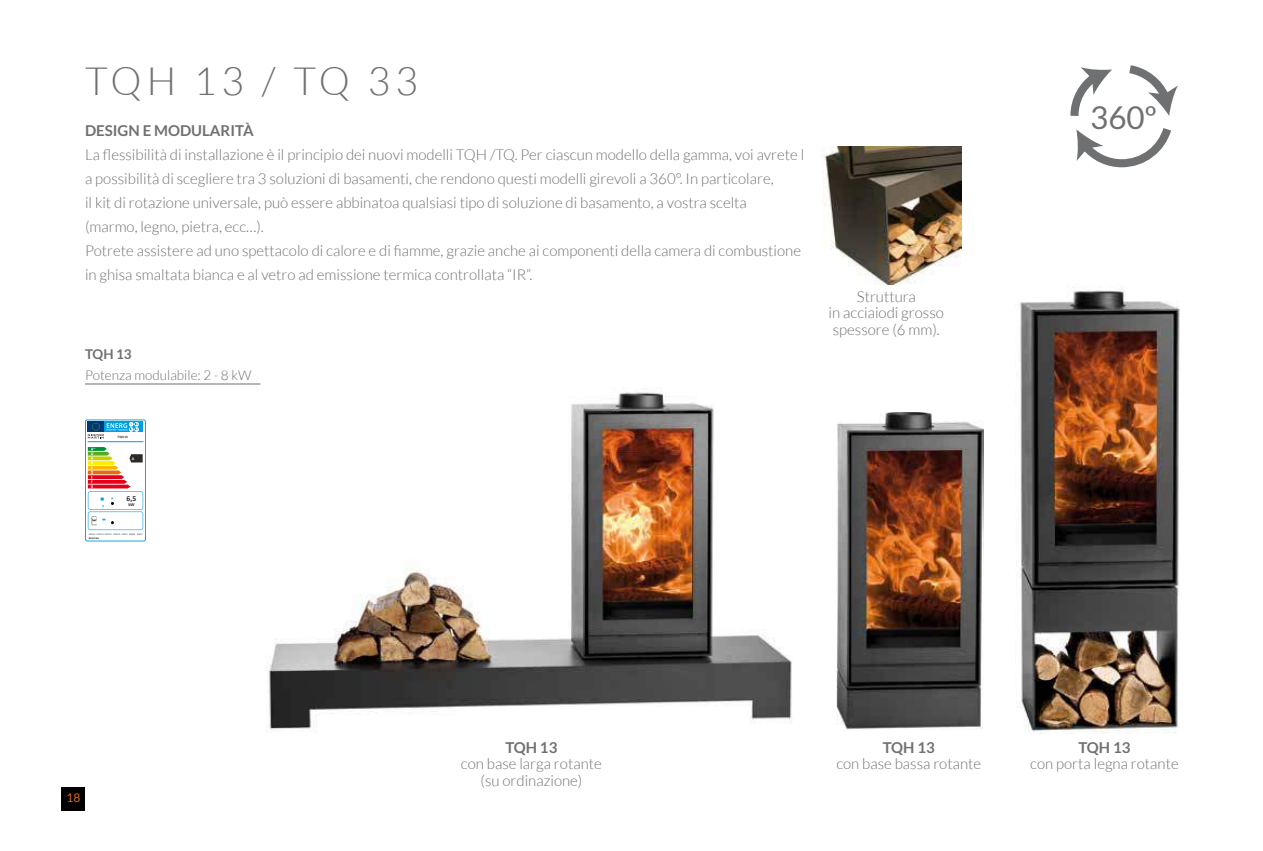
<style>
.page{position:relative;width:1263px;height:851px;background:#fff}
.page>*{position:absolute;margin:0;border:0;box-sizing:border-box;transform-origin:0 0}
.t1{font:300 39px "Lato";letter-spacing:.13em;color:#6f7072}
.t2{font:31.35px "Lato";color:#6f7072}
.t3{font:300 15px/24px "Lato";color:#6f7072;text-align:center}
.t4{font:700 15px "Lato";color:#6f7072}
.t5{font:300 13.5px "Lato";color:#6f7072}
.t6{font:700 13.5px "Lato";color:#6f7072}
.t7{font:12px "Lato";color:#e0690f}
.t8{font:700 7.65px "Calibri";color:#2e2925}
.t9{font:700 4.5px "Calibri";color:#2e2925}
.t10{font:700 4.05px "Calibri";color:#fff}
.t11{font:700 3.45px "Calibri";color:#2e2925}
.t12{font:700 2.25px "Calibri";color:#000}
</style>
<div class="page">
<img style="left:248px;top:383px;width:544px;height:347px">
<img style="left:836px;top:412px;width:147px;height:317px">
<img style="left:1016px;top:286px;width:164px;height:447px">
<hr style="left:85px;top:383px;width:175px;height:1px;background:#6f7072">
<svg style="left:1070px;top:65px;width:108px;height:103px"></svg>
<svg style="left:85px;top:419px;width:61px;height:122px"></svg>
<img style="left:822px;top:147px;width:139px;height:137px">
<div style="left:62px;top:787px;width:23px;height:23px;background:#000"></div>
<h1 class="t1" style="left:85px;top:60px;width:334px">TQH 13 / TQ 33</h1>
<p class="t4" style="left:85px;top:122px;width:170px">DESIGN E MODULARITÀ</p>
<p class="t3" style="left:85px;top:143px;width:721px;text-align:left">La flessibilità di installazione è il principio dei nuovi modelli TQH /TQ. Per ciascun modello della gamma, voi avrete l a possibilità di scegliere tra 3 soluzioni di basamenti, che rendono questi modelli girevoli a 360°. In particolare,<br>il kit di rotazione universale, può essere abbinatoa qualsiasi tipo di soluzione di basamento, a vostra scelta<br>(marmo, legno, pietra, ecc…).<br>Potrete assistere ad uno spettacolo di calore e di fiamme, grazie anche ai componenti della camera di combustione in ghisa smaltata bianca e al vetro ad emissione termica controllata “IR”.</p>
<p class="t6" style="left:85px;top:346px;width:48px">TQH 13</p>
<p class="t5" style="left:85px;top:367px;width:168px">Potenza modulabile: 2 - 8 kW</p>
<p class="t11" style="left:118px;top:434px;width:12px">TQH 13</p>
<p class="t10" style="left:132px;top:455px;width:4px">A</p>
<p class="t12" style="left:89px;top:537px;width:12px">2015/1186</p>
<p class="t8" style="left:127px;top:492px;width:11px">6,5</p>
<p class="t9" style="left:128px;top:501px;width:8px">kW</p>
<p class="t3" style="left:829px;top:288px;width:117px;line-height:16.5px">Struttura<br>in acciaiodi grosso spessore (6 mm).</p>
<h2 class="t2" style="left:1090px;top:100px;width:68px">360º</h2>
<p class="t7" style="left:66px;top:791px;width:15px">18</p>
<p class="t4" style="left:505px;top:738px;width:53px">TQH 13</p>
<p class="t3" style="left:461px;top:755px;width:142px;line-height:16.5px">con base larga rotante (su ordinazione)</p>
<p class="t4" style="left:883px;top:738px;width:53px">TQH 13</p>
<p class="t3" style="left:836px;top:752px;width:146px">con base bassa rotante</p>
<p class="t4" style="left:1078px;top:738px;width:53px">TQH 13</p>
<p class="t3" style="left:1030px;top:752px;width:150px">con porta legna rotante</p>
</div>
